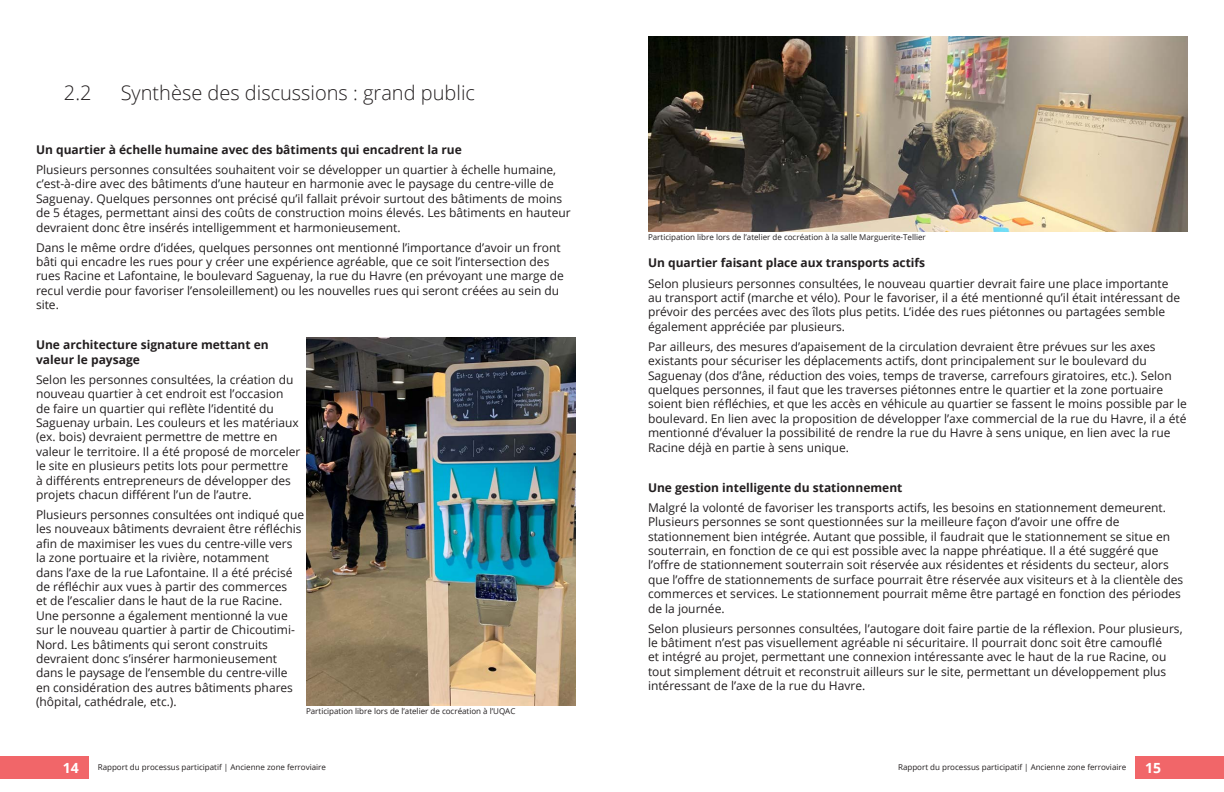
<style>
.page{position:relative;width:1224px;height:792px;background:#fff}
.page>*{position:absolute;margin:0;border:0;box-sizing:border-box;transform-origin:0 0}
.t1{font:300 20px "Open Sans";color:#231f20}
.t2{font:700 14px "Open Sans";color:#fff}
.t3{font:12px/14.4px "Open Sans";color:#231f20}
.t4{font:700 12px/14.4px "Open Sans";color:#231f20}
.t5{font:8px "Open Sans";color:#231f20}
</style>
<div class="page">
<div style="left:0;top:756px;width:89px;height:23px;background:#f16669"></div>
<div style="left:1135px;top:756px;width:89px;height:23px;background:#f16669"></div>
<img style="left:648px;top:36px;width:540px;height:195px">
<img style="left:306px;top:337px;width:270px;height:368px">
<p class="t1" style="left:64px;top:79px;width:29px">2.2</p>
<p class="t1" style="left:121px;top:79px;width:356px">Synthèse des discussions : grand public</p>
<p class="t4" style="left:36px;top:142px;width:427px">Un quartier à échelle humaine avec des bâtiments qui encadrent la rue</p>
<p class="t3" style="left:36px;top:162px;width:536px">Plusieurs personnes consultées souhaitent voir se développer un quartier à échelle humaine, c’est-à-dire avec des bâtiments d’une hauteur en harmonie avec le paysage du centre-ville de Saguenay. Quelques personnes ont précisé qu’il fallait prévoir surtout des bâtiments de moins de 5 étages, permettant ainsi des coûts de construction moins élevés. Les bâtiments en hauteur devraient donc être insérés intelligemment et harmonieusement.</p>
<p class="t3" style="left:36px;top:240px;width:529px">Dans le même ordre d’idées, quelques personnes ont mentionné l’importance d’avoir un front bâti qui encadre les rues pour y créer une expérience agréable, que ce soit l’intersection des rues Racine et Lafontaine, le boulevard Saguenay, la rue du Havre (en prévoyant une marge de recul verdie pour favoriser l’ensoleillement) ou les nouvelles rues qui seront créées au sein du site.</p>
<p class="t4" style="left:36px;top:338px;width:234px">Une architecture signature mettant en valeur le paysage</p>
<p class="t3" style="left:36px;top:372px;width:266px">Selon les personnes consultées, la création du nouveau quartier à cet endroit est l’occasion de faire un quartier qui reflète l’identité du Saguenay urbain. Les couleurs et les matériaux (ex. bois) devraient permettre de mettre en valeur le territoire. Il a été proposé de morceler le site en plusieurs petits lots pour permettre<br>à différents entrepreneurs de développer des projets chacun différent l’un de l’autre.</p>
<p class="t3" style="left:36px;top:507px;width:270px">Plusieurs personnes consultées ont indiqué que les nouveaux bâtiments devraient être réfléchis afin de maximiser les vues du centre-ville vers la zone portuaire et la rivière, notamment<br>dans l’axe de la rue Lafontaine. Il a été précisé de réfléchir aux vues à partir des commerces<br>et de l’escalier dans le haut de la rue Racine.<br>Une personne a également mentionné la vue sur le nouveau quartier à partir de Chicoutimi-Nord. Les bâtiments qui seront construits devraient donc s’insérer harmonieusement dans le paysage de l’ensemble du centre-ville en considération des autres bâtiments phares (hôpital, cathédrale, etc.).</p>
<p class="t5" style="left:306px;top:706px;width:211px">Participation libre lors de l’atelier de cocréation à l’UQAC</p>
<p class="t5" style="left:648px;top:232px;width:279px">Participation libre lors de l’atelier de cocréation à la salle Marguerite-Tellier</p>
<p class="t4" style="left:648px;top:256px;width:279px">Un quartier faisant place aux transports actifs</p>
<p class="t3" style="left:648px;top:276px;width:534px">Selon plusieurs personnes consultées, le nouveau quartier devrait faire une place importante au transport actif (marche et vélo). Pour le favoriser, il a été mentionné qu’il était intéressant de prévoir des percées avec des îlots plus petits. L’idée des rues piétonnes ou partagées semble également appréciée par plusieurs.</p>
<p class="t3" style="left:648px;top:339px;width:540px">Par ailleurs, des mesures d’apaisement de la circulation devraient être prévues sur les axes existants pour sécuriser les déplacements actifs, dont principalement sur le boulevard du Saguenay (dos d’âne, réduction des voies, temps de traverse, carrefours giratoires, etc.). Selon quelques personnes, il faut que les traverses piétonnes entre le quartier et la zone portuaire soient bien réfléchies, et que les accès en véhicule au quartier se fassent le moins possible par le boulevard. En lien avec la proposition de développer l’axe commercial de la rue du Havre, il a été mentionné d’évaluer la possibilité de rendre la rue du Havre à sens unique, en lien avec la rue Racine déjà en partie à sens unique.</p>
<p class="t4" style="left:648px;top:480px;width:256px">Une gestion intelligente du stationnement</p>
<p class="t3" style="left:648px;top:500px;width:537px">Malgré la volonté de favoriser les transports actifs, les besoins en stationnement demeurent.<br>Plusieurs personnes se sont questionnées sur la meilleure façon d’avoir une offre de stationnement bien intégrée. Autant que possible, il faudrait que le stationnement se situe en souterrain, en fonction de ce qui est possible avec la nappe phréatique. Il a été suggéré que l’offre de stationnement souterrain soit réservée aux résidentes et résidents du secteur, alors que l’offre de stationnements de surface pourrait être réservée aux visiteurs et à la clientèle des commerces et services. Le stationnement pourrait même être partagé en fonction des périodes de la journée.</p>
<p class="t3" style="left:648px;top:621px;width:536px">Selon plusieurs personnes consultées, l’autogare doit faire partie de la réflexion. Pour plusieurs, le bâtiment n’est pas visuellement agréable ni sécuritaire. Il pourrait donc soit être camouflé<br>et intégré au projet, permettant une connexion intéressante avec le haut de la rue Racine, ou tout simplement détruit et reconstruit ailleurs sur le site, permettant un développement plus intéressant de l’axe de la rue du Havre.</p>
<p class="t2" style="left:63px;top:758px;width:17px">14</p>
<p class="t5" style="left:98px;top:762px;width:230px">Rapport du processus participatif | Ancienne zone ferroviaire</p>
<p class="t5" style="left:898px;top:762px;width:230px">Rapport du processus participatif | Ancienne zone ferroviaire</p>
<p class="t2" style="left:1145px;top:758px;width:17px">15</p>
</div>
